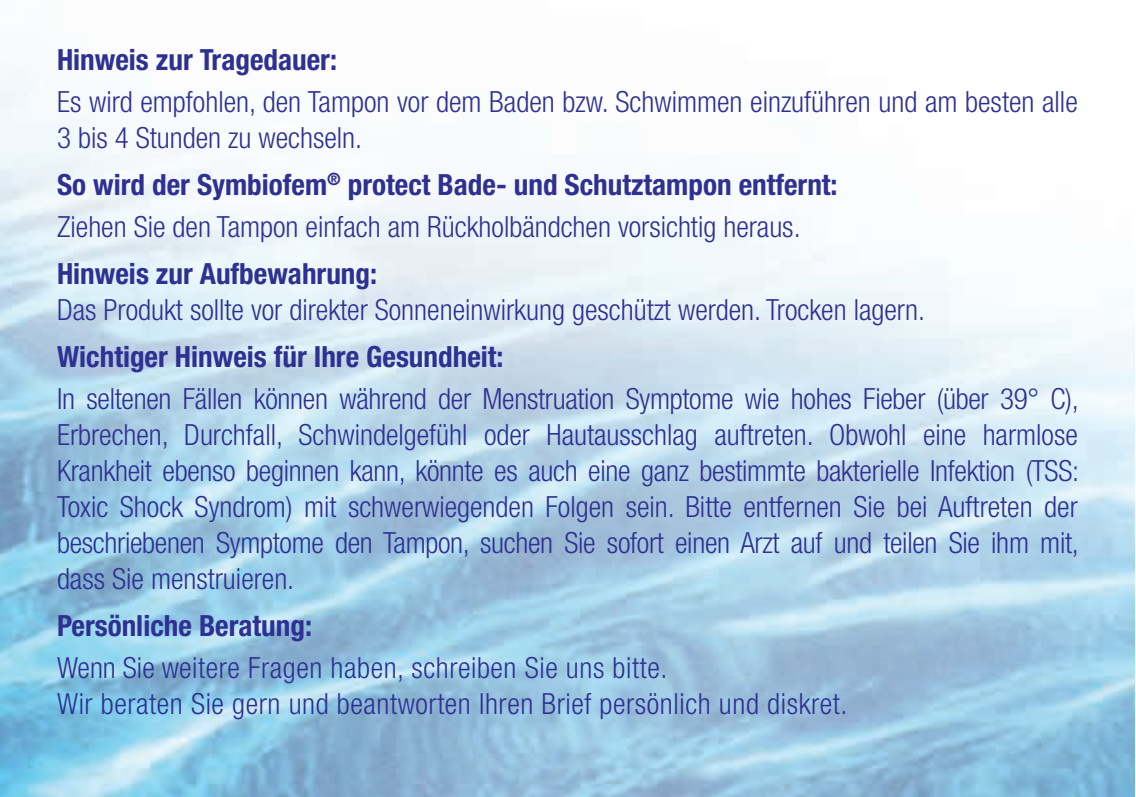
<style>
.page{position:relative;width:1136px;height:797px;background:#fff}
.page>*{position:absolute;margin:0;border:0;box-sizing:border-box;transform-origin:0 0}
.t1{font:300 condensed 29.2px/36px "Helvetica Neue LT Std";color:#2e3092}
.t2{font:300 condensed 29.2px/36px "Helvetica Neue LT Std";letter-spacing:.02em;color:#2e3092}
.t3{font:700 condensed 29.2px "Helvetica Neue LT Std";color:#2e3092}
.s1{font-weight:700}
</style>
<div class="page">
<img style="left:0;top:72px;width:1134px;height:725px">
<p class="t3" style="left:57px;top:42px;width:281px">Hinweis zur Tragedauer:</p>
<p class="t1" style="left:57px;top:83px;width:1022px">Es wird empfohlen, den Tampon vor dem Baden bzw. Schwimmen einzuführen und am besten alle<br>3 bis 4 Stunden zu wechseln.</p>
<p class="t1" style="left:57px;top:164px;width:782px;line-height:41.6px"><span class="s1">So wird der Symbiofem</span><sup>®</sup> <span class="s1">protect Bade- und Schutztampon entfernt:<br></span>Ziehen Sie den Tampon einfach am Rückholbändchen vorsichtig heraus.</p>
<p class="t3" style="left:57px;top:256px;width:322px">Hinweis zur Aufbewahrung:</p>
<p class="t1" style="left:57px;top:291px;width:869px">Das Produkt sollte vor direkter Sonneneinwirkung geschützt werden. Trocken lagern.</p>
<p class="t3" style="left:57px;top:339px;width:448px">Wichtiger Hinweis für Ihre Gesundheit:</p>
<p class="t1" style="left:57px;top:380px;width:1023px;text-align:justify">In seltenen Fällen können während der Menstruation Symptome wie hohes Fieber (über 39° C), Erbrechen, Durchfall, Schwindelgefühl oder Hautausschlag auftreten. Obwohl eine harmlose Krankheit ebenso beginnen kann, könnte es auch eine ganz bestimmte bakterielle Infektion (TSS:<br>Toxic Shock Syndrom) mit schwerwiegenden Folgen sein. Bitte entfernen Sie bei Auftreten der beschriebenen Symptome den Tampon, suchen Sie sofort einen Arzt auf und teilen Sie ihm mit, dass Sie menstruieren.</p>
<p class="t3" style="left:57px;top:608px;width:256px">Persönliche Beratung:</p>
<p class="t2" style="left:57px;top:649px;width:792px">Wenn Sie weitere Fragen haben, schreiben Sie uns bitte.<br>Wir beraten Sie gern und beantworten Ihren Brief persönlich und diskret.</p>
</div>
